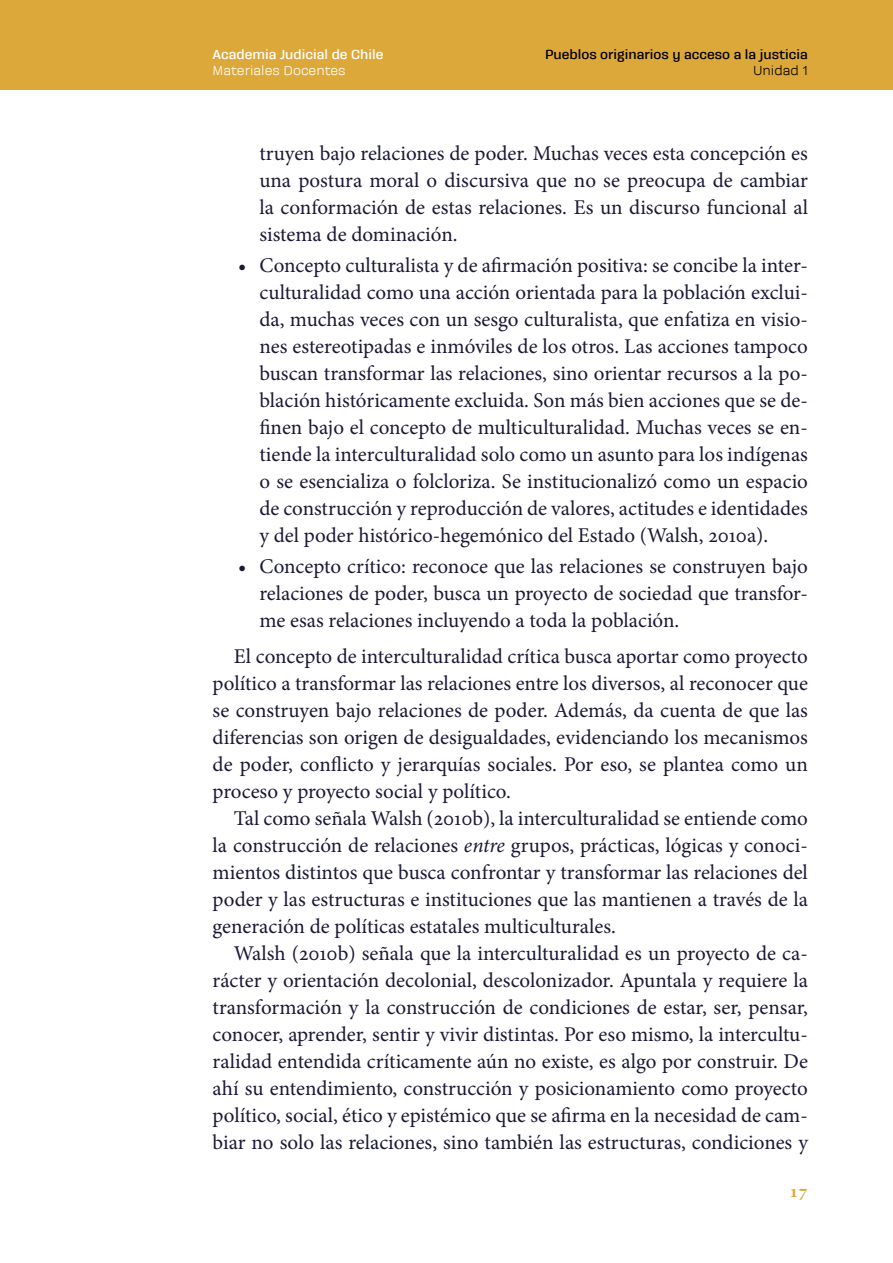
<style>
.page{position:relative;width:893px;height:1263px;background:#fff}
.page>*{position:absolute;margin:0;border:0;box-sizing:border-box;transform-origin:0 0}
.t1{font:21px/27px "Minion Pro";color:#1a1835;text-align:justify}
.t2{font:700 18px "Minion Pro";color:#dda83a}
.t3{font:700 13.5px "Galeana Standard";color:#000}
.t4{font:700 13.5px "Galeana Standard";color:#fff}
.t5{font:13.5px "Galeana Standard";color:#fff}
.t6{font:13.5px "Galeana Standard";color:#000}
.s1{font-style:italic}
</style>
<div class="page">
<div style="left:0;top:0;width:893px;height:89px;background:#dda83a"></div>
<p class="t4" style="left:213px;top:47px;width:172px">Academia Judicial de Chile</p>
<p class="t5" style="left:213px;top:63px;width:134px">Materiales Docentes</p>
<p class="t3" style="left:545px;top:47px;width:264px">Pueblos originarios y acceso a la justicia</p>
<p class="t6" style="left:753px;top:63px;width:56px">Unidad 1</p>
<p class="t1" style="left:259px;top:140px;width:550px">truyen bajo relaciones de poder. Muchas veces esta concepción es una postura moral o discursiva que no se preocupa de cambiar la conformación de estas relaciones. Es un discurso funcional al sistema de dominación.</p>
<p class="t1" style="left:259px;top:252px;width:550px;text-indent:-21px">• Concepto culturalista y de afirmación positiva: se concibe la inter&shy;culturalidad como una acción orientada para la población exclui&shy;da, muchas veces con un sesgo culturalista, que enfatiza en visio&shy;nes estereotipadas e inmóviles de los otros. Las acciones tampoco buscan transformar las relaciones, sino orientar recursos a la po&shy;blación históricamente excluida. Son más bien acciones que se de&shy;finen bajo el concepto de multiculturalidad. Muchas veces se en&shy;tiende la interculturalidad solo como un asunto para los indígenas o se esencializa o folcloriza. Se institucionalizó como un espacio de construcción y reproducción de valores, actitudes e identidades y del poder histórico-hegemónico del Estado (Walsh, 2010a).</p>
<p class="t1" style="left:259px;top:553px;width:550px;text-indent:-21px">• Concepto crítico: reconoce que las relaciones se construyen bajo relaciones de poder, busca un proyecto de sociedad que transfor&shy;me esas relaciones incluyendo a toda la población.</p>
<p class="t1" style="left:213px;top:643px;width:597px;text-indent:21px">El concepto de interculturalidad crítica busca aportar como proyecto político a transformar las relaciones entre los diversos, al reconocer que se construyen bajo relaciones de poder. Además, da cuenta de que las diferencias son origen de desigualdades, evidenciando los mecanismos de poder, conflicto y jerarquías sociales. Por eso, se plantea como un proceso y proyecto social y político.</p>
<p class="t1" style="left:213px;top:805px;width:597px;text-indent:21px">Tal como señala Walsh (2010b), la interculturalidad se entiende como la construcción de relaciones <span class="s1">entre</span> grupos, prácticas, lógicas y conoci&shy;mientos distintos que busca confrontar y transformar las relaciones del poder y las estructuras e instituciones que las mantienen a través de la generación de políticas estatales multiculturales.</p>
<p class="t1" style="left:213px;top:940px;width:597px;text-indent:21px">Walsh (2010b) señala que la interculturalidad es un proyecto de ca&shy;rácter y orientación decolonial, descolonizador. Apuntala y requiere la transformación y la construcción de condiciones de estar, ser, pensar, conocer, aprender, sentir y vivir distintas. Por eso mismo, la intercultu&shy;ralidad entendida críticamente aún no existe, es algo por construir. De ahí su entendimiento, construcción y posicionamiento como proyecto político, social, ético y epistémico que se afirma en la necesidad de cam&shy;biar no solo las relaciones, sino también las estructuras, condiciones y</p>
<p class="t2" style="left:789px;top:1178px;width:20px">17</p>
</div>
